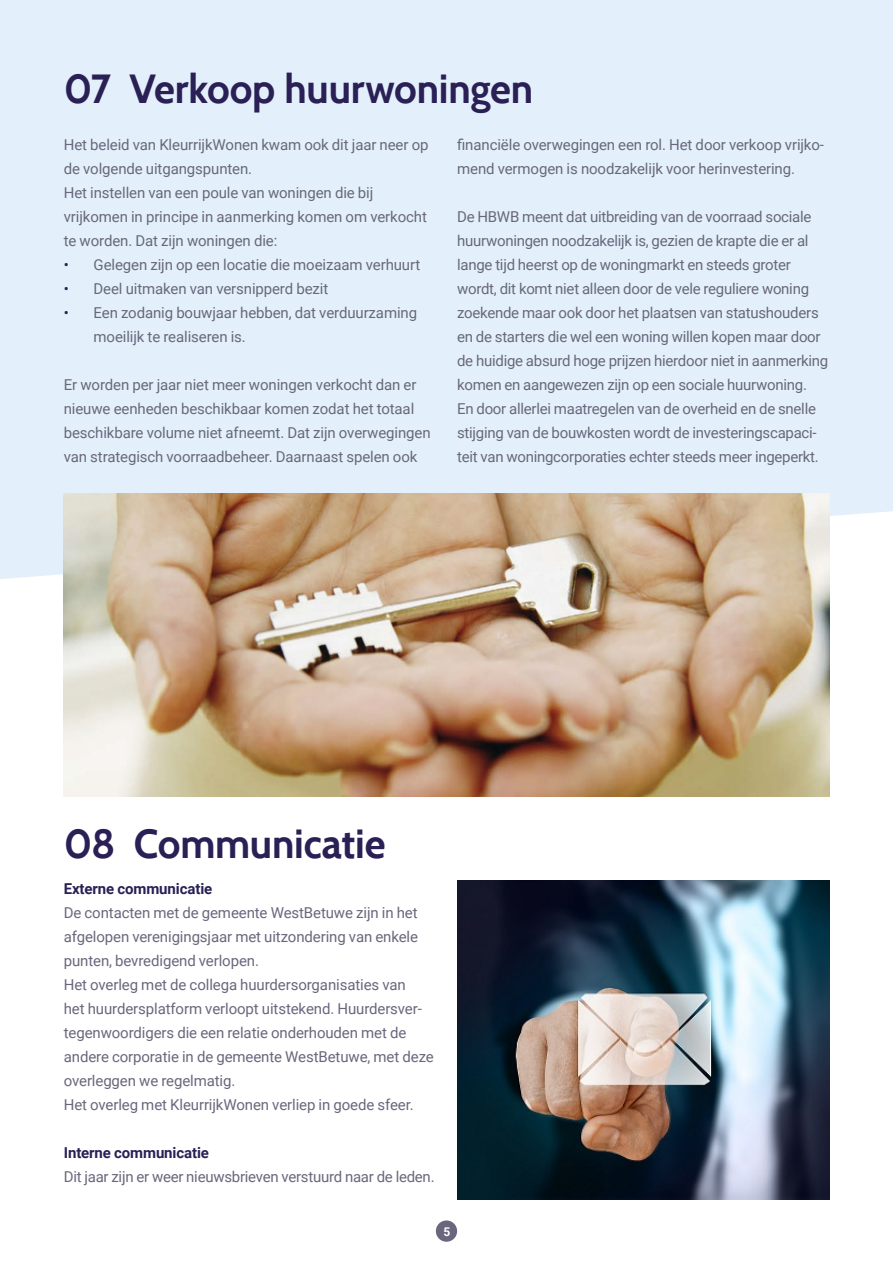
<style>
.page{position:relative;width:893px;height:1263px;background:#fff}
.page>*{position:absolute;margin:0;border:0;box-sizing:border-box;transform-origin:0 0}
.t1{font:700 40.5px "Cabin";letter-spacing:-.005em;color:#2a2055}
.t2{font:15px/24px "Roboto";letter-spacing:-.01em;color:#69677d}
.t3{font:700 15px "Roboto";letter-spacing:-.005em;color:#2a2055}
.t4{font:700 12px "Roboto";color:#fff}
.s1{color:#2a2055}
</style>
<div class="page">
<div style="left:0;top:0;width:893px;height:579px;background:#e3f0fb"></div>
<img style="left:64px;top:493px;width:765px;height:303px">
<div style="left:436px;top:1220px;width:21px;height:22px;background:#69677d;border-radius:50%"></div>
<img style="left:458px;top:881px;width:371px;height:318px">
<h1 class="t1" style="left:64px;top:64px;width:471px">07 Verkoop huurwoningen</h1>
<p class="t2" style="left:64px;top:132px;width:366px">Het beleid van KleurrijkWonen kwam ook dit jaar neer op de volgende uitgangspunten.</p>
<p class="t2" style="left:64px;top:180px;width:365px">Het instellen van een poule van woningen die bij vrijkomen in principe in aanmerking komen om verkocht te worden. Dat zijn woningen die:</p>
<p class="t2" style="left:64px;top:252px;width:358px"><span class="s1">•</span> Gelegen zijn op een locatie die moeizaam verhuurt</p>
<p class="t2" style="left:64px;top:276px;width:266px"><span class="s1">•</span> Deel uitmaken van versnipperd bezit</p>
<p class="t2" style="left:94px;top:300px;width:325px;text-indent:-30px"><span class="s1">•</span> Een zodanig bouwjaar hebben, dat verduurzaming moeilijk te realiseren is.</p>
<p class="t2" style="left:64px;top:372px;width:368px">Er worden per jaar niet meer woningen verkocht dan er nieuwe eenheden beschikbaar komen zodat het totaal beschikbare volume niet afneemt. Dat zijn overwegingen van strategisch voorraadbeheer. Daarnaast spelen ook</p>
<p class="t2" style="left:457px;top:132px;width:368px">financiële overwegingen een rol. Het door verkoop vrijko&shy;mend vermogen is noodzakelijk voor herinvestering.</p>
<p class="t2" style="left:457px;top:204px;width:373px">De HBWB meent dat uitbreiding van de voorraad sociale huurwoningen noodzakelijk is, gezien de krapte die er al lange tijd heerst op de woningmarkt en steeds groter wordt, dit komt niet alleen door de vele reguliere woning zoekende maar ook door het plaatsen van statushouders en de starters die wel een woning willen kopen maar door de huidige absurd hoge prijzen hierdoor niet in aanmerking komen en aangewezen zijn op een sociale huurwoning.<br>En door allerlei maatregelen van de overheid en de snelle stijging van de bouwkosten wordt de investeringscapaci&shy;teit van woningcorporaties echter steeds meer ingeperkt.</p>
<h1 class="t1" style="left:64px;top:819px;width:323px">08 Communicatie</h1>
<p class="t3" style="left:64px;top:878px;width:150px">Externe communicatie</p>
<p class="t2" style="left:64px;top:900px;width:356px;text-align:justify">De contacten met de gemeente WestBetuwe zijn in het afgelopen verenigingsjaar met uitzondering van enkele punten, bevredigend verlopen.</p>
<p class="t2" style="left:64px;top:972px;width:372px">Het overleg met de collega huurdersorganisaties van<br>het huurdersplatform verloopt uitstekend. Huurdersver&shy;tegenwoordigers die een relatie onderhouden met de andere corporatie in de gemeente WestBetuwe, met deze overleggen we regelmatig.</p>
<p class="t2" style="left:64px;top:1092px;width:351px">Het overleg met KleurrijkWonen verliep in goede sfeer.</p>
<p class="t3" style="left:64px;top:1142px;width:147px">Interne communicatie</p>
<p class="t2" style="left:64px;top:1164px;width:372px">Dit jaar zijn er weer nieuwsbrieven verstuurd naar de leden.</p>
<p class="t4" style="left:443px;top:1223px;width:8px">5</p>
</div>
